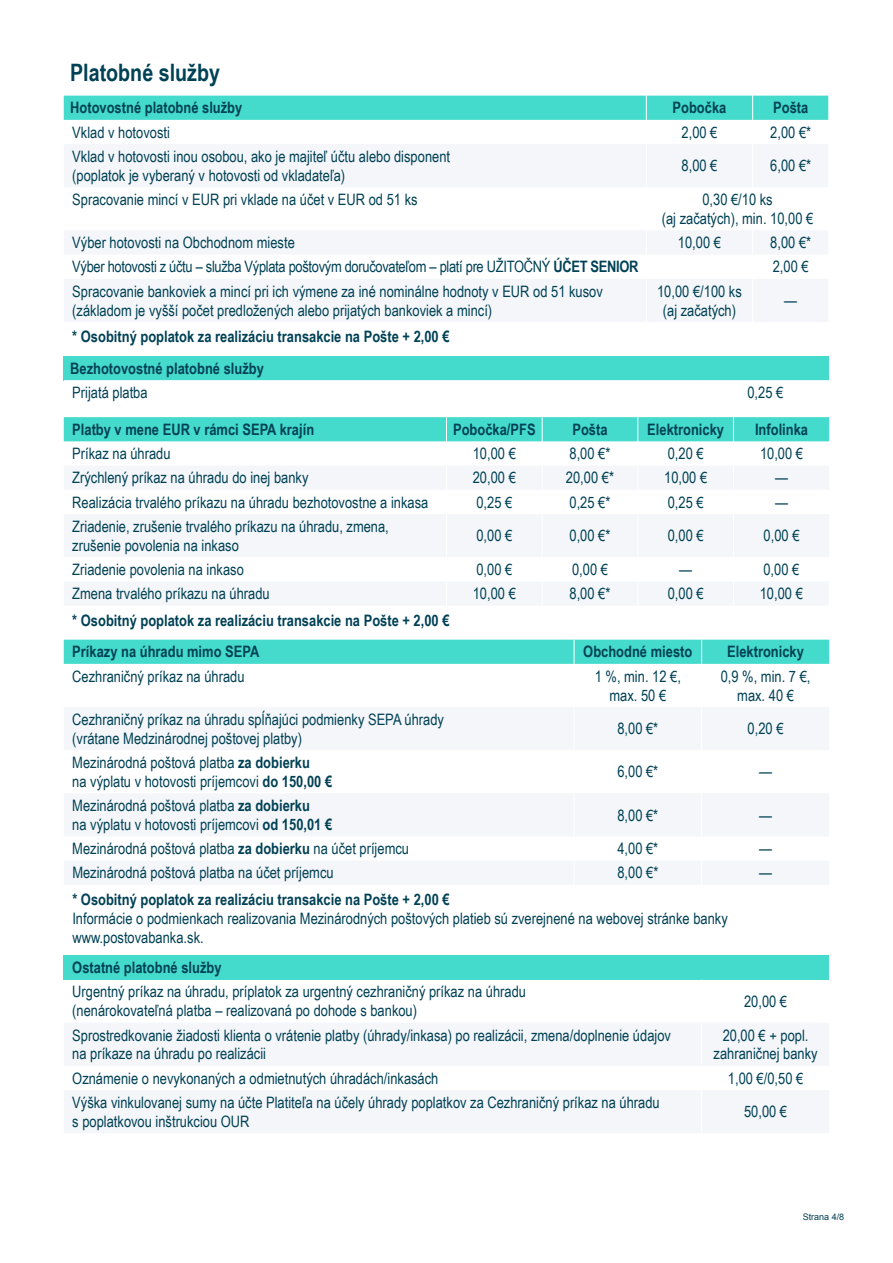
<style>
.page{position:relative;width:893px;height:1263px;background:#fff}
.page>*{position:absolute;margin:0;border:0;box-sizing:border-box;transform-origin:0 0}
.t1{font:700 24px "Arial Narrow";color:#004155}
.t2{font:15.75px/18.9px "Arial Narrow";color:#004155}
.t3{font:700 15.75px/32px "Arial Narrow";color:#004155}
.t4{font:15.75px "Arial Narrow";letter-spacing:-.02em;color:#004155}
.t5{font:9px "Arial";color:#004155}
.s1{font-weight:700}
</style>
<div class="page">
<svg style="left:64px;top:144px;width:764px;height:178px;fill:#f4f6f9"></svg>
<div style="left:64px;top:96px;width:765px;height:24px;background:#45dbcc"></div>
<hr style="left:646px;top:187px;width:1px;height:43px;background:#fff">
<hr style="left:646px;top:279px;width:1px;height:43px;background:#fff">
<hr style="left:752px;top:279px;width:1px;height:43px;background:#fff">
<hr style="left:646px;top:144px;width:1px;height:43px;background:#fff">
<hr style="left:752px;top:144px;width:1px;height:43px;background:#fff">
<svg style="left:646px;top:230px;width:1px;height:49px"></svg>
<svg style="left:752px;top:230px;width:1px;height:49px"></svg>
<div style="left:64px;top:356px;width:765px;height:24px;background:#45dbcc"></div>
<svg style="left:64px;top:380px;width:765px;height:1px"></svg>
<div style="left:64px;top:582px;width:764px;height:23px;background:#f4f6f9"></div>
<div style="left:64px;top:514px;width:765px;height:43px;background:#f4f6f9"></div>
<hr style="left:446px;top:514px;width:1px;height:43px;background:#fff">
<hr style="left:542px;top:514px;width:1px;height:43px;background:#fff">
<hr style="left:637px;top:514px;width:1px;height:43px;background:#fff">
<hr style="left:733px;top:514px;width:1px;height:43px;background:#fff">
<svg style="left:64px;top:417px;width:765px;height:72px"></svg>
<svg style="left:446px;top:582px;width:1px;height:23px"></svg>
<svg style="left:542px;top:582px;width:1px;height:23px"></svg>
<svg style="left:637px;top:582px;width:1px;height:23px"></svg>
<svg style="left:733px;top:582px;width:1px;height:23px"></svg>
<div style="left:64px;top:707px;width:765px;height:43px;background:#f4f6f9"></div>
<svg style="left:64px;top:794px;width:765px;height:90px;fill:#f4f6f9"></svg>
<div style="left:64px;top:640px;width:765px;height:24px;background:#45dbcc"></div>
<hr style="left:574px;top:707px;width:1px;height:43px;background:#fff">
<hr style="left:701px;top:707px;width:1px;height:43px;background:#fff">
<hr style="left:574px;top:793px;width:1px;height:43px;background:#fff">
<hr style="left:701px;top:793px;width:1px;height:43px;background:#fff">
<svg style="left:574px;top:836px;width:1px;height:48px"></svg>
<svg style="left:701px;top:836px;width:1px;height:48px"></svg>
<div style="left:64px;top:955px;width:765px;height:24px;background:#45dbcc"></div>
<svg style="left:64px;top:1023px;width:765px;height:110px"></svg>
<hr style="left:701px;top:1090px;width:1px;height:43px;background:#fff">
<h1 class="t1" style="left:70px;top:55px;width:151px">Platobné služby</h1>
<p class="t3" style="left:70px;top:91px;width:174px">Hotovostné platobné služby</p>
<p class="t3" style="left:673px;top:91px;width:55px">Pobočka</p>
<p class="t3" style="left:773px;top:91px;width:37px">Pošta</p>
<p class="t2" style="left:72px;top:122px;width:99px">Vklad v hotovosti</p>
<p class="t2" style="left:681px;top:122px;width:37px">2,00 €</p>
<p class="t2" style="left:770px;top:122px;width:42px">2,00 €*</p>
<p class="t2" style="left:72px;top:146px;width:379px">Vklad v hotovosti inou osobou, ako je majiteľ účtu alebo disponent (poplatok je vyberaný v hotovosti od vkladateľa)</p>
<p class="t2" style="left:681px;top:156px;width:37px">8,00 €</p>
<p class="t2" style="left:770px;top:156px;width:42px">6,00 €*</p>
<p class="t2" style="left:72px;top:189px;width:347px">Spracovanie mincí v EUR pri vklade na účet v EUR od 51 ks</p>
<p class="t2" style="left:662px;top:189px;width:153px;text-align:center">0,30 €/10 ks<br>(aj začatých), min. 10,00 €</p>
<p class="t2" style="left:72px;top:233px;width:224px">Výber hotovosti na Obchodnom mieste</p>
<p class="t2" style="left:678px;top:233px;width:45px">10,00 €</p>
<p class="t2" style="left:770px;top:233px;width:42px">8,00 €*</p>
<p class="t4" style="left:72px;top:255px;width:568px">Výber hotovosti z účtu – služba Výplata poštovým doručovateľom – platí pre UŽITOČNÝ <span class="s1">ÚČET SENIOR</span></p>
<p class="t2" style="left:773px;top:257px;width:37px">2,00 €</p>
<p class="t2" style="left:72px;top:281px;width:532px">Spracovanie bankoviek a mincí pri ich výmene za iné nominálne hodnoty v EUR od 51 kusov (základom je vyšší počet predložených alebo prijatých bankoviek a mincí)</p>
<p class="t2" style="left:657px;top:281px;width:86px;text-align:center">10,00 €/100 ks (aj začatých)</p>
<p class="t2" style="left:784px;top:290px;width:14px">—</p>
<p class="t3" style="left:70px;top:320px;width:381px">* Osobitný poplatok za realizáciu transakcie na Pošte + 2,00 €<br>Bezhotovostné platobné služby</p>
<p class="t2" style="left:72px;top:382px;width:77px">Prijatá platba</p>
<p class="t2" style="left:747px;top:382px;width:37px">0,25 €</p>
<p class="t3" style="left:72px;top:413px;width:243px">Platby v mene EUR v rámci SEPA krajín</p>
<p class="t3" style="left:453px;top:413px;width:84px">Pobočka/PFS</p>
<p class="t3" style="left:572px;top:413px;width:37px">Pošta</p>
<p class="t3" style="left:647px;top:413px;width:78px">Elektronicky</p>
<p class="t3" style="left:755px;top:413px;width:55px">Infolinka</p>
<p class="t2" style="left:72px;top:444px;width:100px">Príkaz na úhradu</p>
<p class="t2" style="left:473px;top:444px;width:45px">10,00 €</p>
<p class="t2" style="left:569px;top:444px;width:42px">8,00 €*</p>
<p class="t2" style="left:668px;top:444px;width:37px">0,20 €</p>
<p class="t2" style="left:760px;top:444px;width:45px">10,00 €</p>
<p class="t2" style="left:72px;top:468px;width:238px">Zrýchlený príkaz na úhradu do inej banky</p>
<p class="t2" style="left:473px;top:468px;width:45px">20,00 €</p>
<p class="t2" style="left:566px;top:468px;width:50px">20,00 €*</p>
<p class="t2" style="left:664px;top:468px;width:45px">10,00 €</p>
<p class="t2" style="left:775px;top:468px;width:14px">—</p>
<p class="t2" style="left:72px;top:492px;width:358px">Realizácia trvalého príkazu na úhradu bezhotovostne a inkasa</p>
<p class="t2" style="left:476px;top:492px;width:37px">0,25 €</p>
<p class="t2" style="left:569px;top:492px;width:42px">0,25 €*</p>
<p class="t2" style="left:668px;top:492px;width:37px">0,25 €</p>
<p class="t2" style="left:775px;top:492px;width:14px">—</p>
<p class="t2" style="left:72px;top:516px;width:318px">Zriadenie, zrušenie trvalého príkazu na úhradu, zmena, zrušenie povolenia na inkaso</p>
<p class="t2" style="left:476px;top:526px;width:37px">0,00 €</p>
<p class="t2" style="left:569px;top:526px;width:42px">0,00 €*</p>
<p class="t2" style="left:668px;top:526px;width:37px">0,00 €</p>
<p class="t2" style="left:764px;top:526px;width:37px">0,00 €</p>
<p class="t2" style="left:72px;top:559px;width:173px">Zriadenie povolenia na inkaso</p>
<p class="t2" style="left:476px;top:559px;width:37px">0,00 €</p>
<p class="t2" style="left:572px;top:559px;width:37px">0,00 €</p>
<p class="t2" style="left:679px;top:559px;width:14px">—</p>
<p class="t2" style="left:763px;top:559px;width:37px">0,00 €</p>
<p class="t2" style="left:72px;top:584px;width:199px">Zmena trvalého príkazu na úhradu</p>
<p class="t2" style="left:473px;top:584px;width:45px">10,00 €</p>
<p class="t2" style="left:569px;top:584px;width:42px">8,00 €*</p>
<p class="t2" style="left:668px;top:584px;width:37px">0,00 €</p>
<p class="t2" style="left:760px;top:584px;width:45px">10,00 €</p>
<p class="t3" style="left:72px;top:603px;width:379px">* Osobitný poplatok za realizáciu transakcie na Pošte + 2,00 €<br>Príkazy na úhradu mimo SEPA</p>
<p class="t3" style="left:583px;top:635px;width:111px">Obchodné miesto</p>
<p class="t3" style="left:727px;top:635px;width:78px">Elektronicky</p>
<p class="t2" style="left:72px;top:666px;width:174px">Cezhraničný príkaz na úhradu</p>
<p class="t2" style="left:595px;top:666px;width:88px;text-align:center">1 %, min. 12 €, max. 50 €</p>
<p class="t2" style="left:721px;top:666px;width:91px;text-align:center">0,9 %, min. 7 €, max. 40 €</p>
<p class="t2" style="left:72px;top:709px;width:373px">Cezhraničný príkaz na úhradu spĺňajúci podmienky SEPA úhrady (vrátane Medzinárodnej poštovej platby)</p>
<p class="t2" style="left:617px;top:719px;width:42px">8,00 €*</p>
<p class="t2" style="left:748px;top:719px;width:37px">0,20 €</p>
<p class="t2" style="left:72px;top:752px;width:261px">Mezinárodná poštová platba <span class="s1">za dobierku<br></span>na výplatu v hotovosti príjemcovi <span class="s1">do 150,00 €</span></p>
<p class="t2" style="left:617px;top:762px;width:42px">6,00 €*</p>
<p class="t2" style="left:759px;top:762px;width:14px">—</p>
<p class="t2" style="left:72px;top:795px;width:261px">Mezinárodná poštová platba <span class="s1">za dobierku<br></span>na výplatu v hotovosti príjemcovi <span class="s1">od 150,01 €</span></p>
<p class="t2" style="left:617px;top:805px;width:42px">8,00 €*</p>
<p class="t2" style="left:759px;top:805px;width:14px">—</p>
<p class="t2" style="left:72px;top:839px;width:338px">Mezinárodná poštová platba <span class="s1">za dobierku</span> na účet príjemcu</p>
<p class="t2" style="left:617px;top:839px;width:42px">4,00 €*</p>
<p class="t2" style="left:759px;top:839px;width:14px">—</p>
<p class="t2" style="left:72px;top:863px;width:263px">Mezinárodná poštová platba na účet príjemcu</p>
<p class="t2" style="left:617px;top:863px;width:42px">8,00 €*</p>
<p class="t2" style="left:759px;top:863px;width:14px">—</p>
<p class="t3" style="left:72px;top:882px;width:379px">* Osobitný poplatok za realizáciu transakcie na Pošte + 2,00 €</p>
<p class="t2" style="left:72px;top:908px;width:657px">Informácie o podmienkach realizovania Mezinárodných poštových platieb sú zverejnené na webovej stránke banky www.postovabanka.sk.</p>
<p class="t3" style="left:72px;top:951px;width:151px">Ostatné platobné služby</p>
<p class="t2" style="left:72px;top:982px;width:455px">Urgentný príkaz na úhradu, príplatok za urgentný cezhraničný príkaz na úhradu (nenárokovateľná platba – realizovaná po dohode s bankou)</p>
<p class="t2" style="left:744px;top:991px;width:45px">20,00 €</p>
<p class="t2" style="left:72px;top:1025px;width:600px">Sprostredkovanie žiadosti klienta o vrátenie platby (úhrady/inkasa) po realizácii, zmena/doplnenie údajov na príkaze na úhradu po realizácii</p>
<p class="t2" style="left:713px;top:1025px;width:106px;text-align:center">20,00 € + popl. zahraničnej banky</p>
<p class="t2" style="left:72px;top:1068px;width:368px">Oznámenie o nevykonaných a odmietnutých úhradách/inkasách</p>
<p class="t2" style="left:728px;top:1068px;width:77px">1,00 €/0,50 €</p>
<p class="t2" style="left:72px;top:1092px;width:589px">Výška vinkulovanej sumy na účte Platiteľa na účely úhrady poplatkov za Cezhraničný príkaz na úhradu s poplatkovou inštrukciou OUR</p>
<p class="t2" style="left:744px;top:1102px;width:45px">50,00 €</p>
<p class="t5" style="left:803px;top:1211px;width:43px">Strana 4/8</p>
</div>
